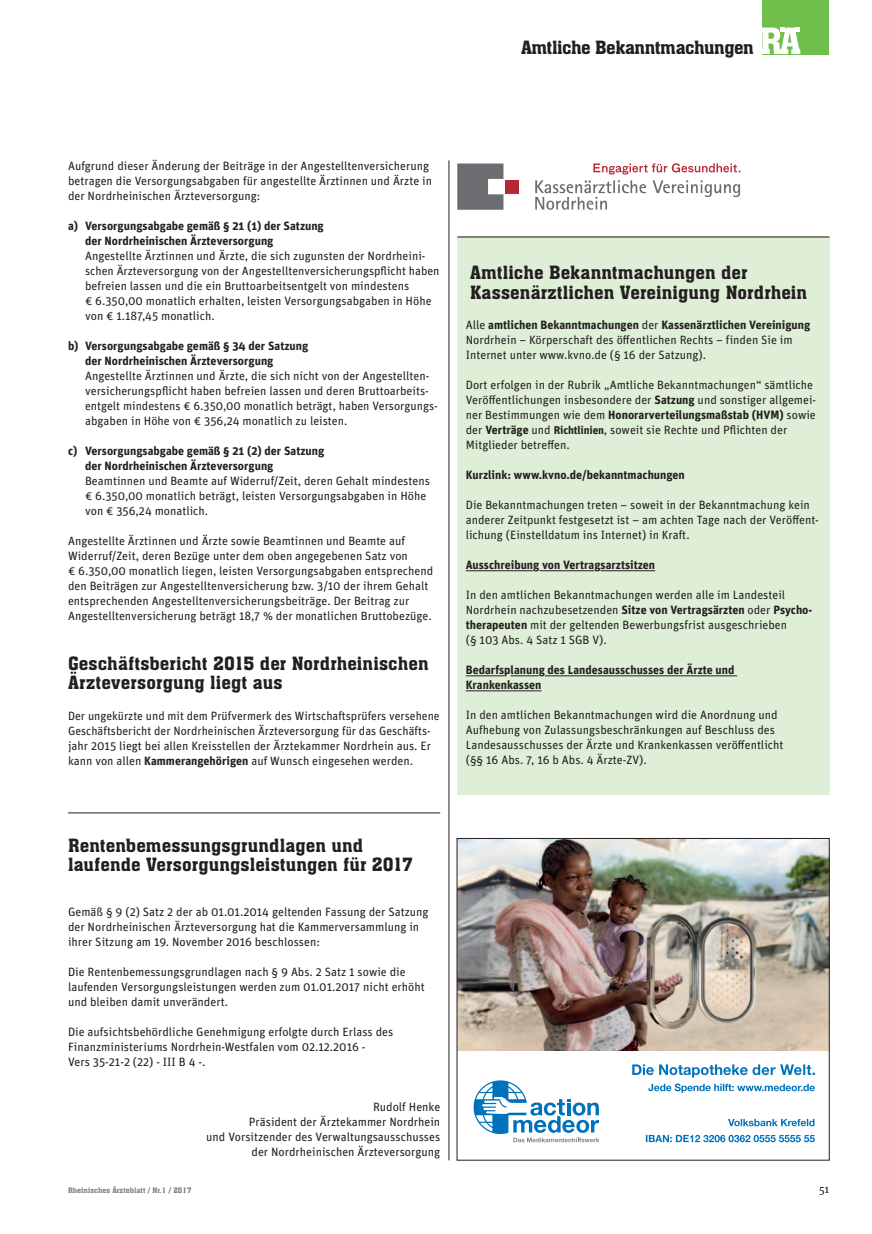
<style>
.page{position:relative;width:872px;height:1234px;background:#fff}
.page>*{position:absolute;margin:0;border:0;box-sizing:border-box;transform-origin:0 0}
.t1{font:18px/19.5px "Aachen BT";letter-spacing:.005em;color:#231f20}
.t2{font:18px "Aachen BT";letter-spacing:-.025em;color:#231f20}
.t3{font:12px/15px "Unit";color:#231f20}
.t4{font:700 12px/15px "Unit";color:#231f20}
.t5{font:12px "Meta Serif OT";color:#231f20}
.t6{font:7.5px "Aachen BT";color:#808285}
.s1{font-weight:700}
.s2{font-weight:700;font-size:11.25px}
</style>
<div class="page">
<div style="left:762px;top:0;width:67px;height:54px;background:#70bf4c"></div>
<svg style="left:762px;top:28px;width:38px;height:26px"></svg>
<hr style="left:449px;top:160px;width:1px;height:1000px;background:#231f20">
<div style="left:457px;top:236px;width:372px;height:558px;background:#dfeed6"></div>
<hr style="left:466px;top:570px;width:67px;height:1px;background:#231f20">
<hr style="left:539px;top:570px;width:55px;height:1px;background:#231f20">
<hr style="left:600px;top:570px;width:55px;height:1px;background:#231f20">
<hr style="left:466px;top:675px;width:38px;height:1px;background:#231f20">
<svg style="left:510px;top:675px;width:28px;height:1px"></svg>
<hr style="left:545px;top:675px;width:192px;height:1px;background:#231f20">
<hr style="left:466px;top:690px;width:75px;height:1px;background:#231f20">
<svg style="left:593px;top:163px;width:147px;height:11px"></svg>
<svg style="left:457px;top:163px;width:46px;height:47px;background:#7e7f82"></svg>
<div style="left:506px;top:180px;width:13px;height:13px;background:#b72837"></div>
<svg style="left:535px;top:180px;width:205px;height:30px"></svg>
<hr style="left:457px;top:237px;width:372px;height:1px;background:#231f20">
<hr style="left:68px;top:812px;width:372px;height:1px;background:#231f20">
<img style="left:459px;top:840px;width:368px;height:210px">
<svg style="left:646px;top:1134px;width:169px;height:7px"></svg>
<svg style="left:728px;top:1118px;width:86px;height:7px"></svg>
<svg style="left:648px;top:1083px;width:167px;height:9px"></svg>
<svg style="left:632px;top:1064px;width:183px;height:13px"></svg>
<svg style="left:473px;top:1080px;width:126px;height:61px"></svg>
<div style="left:457px;top:838px;width:372px;height:322px;border:1px solid #231f20"></div>
<h1 class="t2" style="left:521px;top:36px;width:234px">Amtliche Bekanntmachungen</h1>
<p class="t3" style="left:68px;top:158px;width:365px">Aufgrund dieser Änderung der Beiträge in der Angestelltenversicherung betragen die Versorgungsabgaben für angestellte Ärztinnen und Ärzte in der Nordrheinischen Ärzteversorgung:</p>
<p class="t4" style="left:85px;top:218px;width:240px;text-indent:-17px">a) Versorgungsabgabe gemäß § 21 (1) der Satzung der Nordrheinischen Ärzteversorgung</p>
<p class="t3" style="left:85px;top:248px;width:356px">Angestellte Ärztinnen und Ärzte, die sich zugunsten der Nordrheini&shy;schen Ärzteversorgung von der Angestelltenversicherungspflicht haben befreien lassen und die ein Bruttoarbeitsentgelt von mindestens<br>€ 6.350,00 monatlich erhalten, leisten Versorgungsabgaben in Höhe von € 1.187,45 monatlich.</p>
<p class="t4" style="left:85px;top:338px;width:225px;text-indent:-17px">b) Versorgungsabgabe gemäß § 34 der Satzung der Nordrheinischen Ärzteversorgung</p>
<p class="t3" style="left:85px;top:368px;width:353px">Angestellte Ärztinnen und Ärzte, die sich nicht von der Angestellten&shy;versicherungspflicht haben befreien lassen und deren Bruttoarbeits&shy;entgelt mindestens € 6.350,00 monatlich beträgt, haben Versorgungs&shy;abgaben in Höhe von € 356,24 monatlich zu leisten.</p>
<p class="t4" style="left:85px;top:443px;width:241px;text-indent:-17px">c) Versorgungsabgabe gemäß § 21 (2) der Satzung der Nordrheinischen Ärzteversorgung</p>
<p class="t3" style="left:85px;top:473px;width:346px">Beamtinnen und Beamte auf Widerruf/Zeit, deren Gehalt mindestens € 6.350,00 monatlich beträgt, leisten Versorgungsabgaben in Höhe von € 356,24 monatlich.</p>
<p class="t3" style="left:68px;top:533px;width:367px">Angestellte Ärztinnen und Ärzte sowie Beamtinnen und Beamte auf Widerruf/Zeit, deren Bezüge unter dem oben angegebenen Satz von<br>€ 6.350,00 monatlich liegen, leisten Versorgungsabgaben entsprechend den Beiträgen zur Angestelltenversicherung bzw. 3/10 der ihrem Gehalt entsprechenden Angestelltenversicherungsbeiträge. Der Beitrag zur Angestelltenversicherung beträgt 18,7 % der monatlichen Bruttobezüge.</p>
<h1 class="t1" style="left:68px;top:653px;width:362px">Geschäftsbericht 2015 der Nordrheinischen<br>Ärzteversorgung liegt aus</h1>
<p class="t3" style="left:68px;top:707px;width:373px">Der ungekürzte und mit dem Prüfvermerk des Wirtschaftsprüfers versehene Geschäftsbericht der Nordrheinischen Ärzteversorgung für das Geschäfts&shy;jahr 2015 liegt bei allen Kreisstellen der Ärztekammer Nordrhein aus. Er kann von allen <span class="s1">Kammerangehörigen</span> auf Wunsch eingesehen werden.</p>
<h1 class="t1" style="left:470px;top:263px;width:339px">Amtliche Bekanntmachungen der<br>Kassenärztlichen Vereinigung Nordrhein</h1>
<p class="t3" style="left:466px;top:317px;width:346px">Alle <span class="s1">amtlichen Bekanntmachungen</span> der <span class="s1">Kassenärztlichen Vereinigung<br></span>Nordrhein – Körperschaft des öffentlichen Rechts – finden Sie im<br>Internet unter www.kvno.de (§ 16 der Satzung).</p>
<p class="t3" style="left:466px;top:377px;width:352px">Dort erfolgen in der Rubrik „Amtliche Bekanntmachungen“ sämtliche Veröffentlichungen insbesondere der <span class="s1">Satzung</span> und sonstiger allgemei&shy;ner Bestimmungen wie dem <span class="s1">Honorarverteilungsmaßstab (HVM)</span> sowie der <span class="s1">Verträge</span> und <span class="s2">Richtlinien</span>, soweit sie Rechte und Pflichten der Mitglieder betreffen.</p>
<p class="t4" style="left:466px;top:467px;width:220px">Kurzlink: www.kvno.de/bekanntmachungen</p>
<p class="t3" style="left:466px;top:497px;width:354px">Die Bekanntmachungen treten – soweit in der Bekanntmachung kein anderer Zeitpunkt festgesetzt ist – am achten Tage nach der Veröffent&shy;lichung (Einstelldatum ins Internet) in Kraft.</p>
<p class="t4" style="left:466px;top:557px;width:191px">Ausschreibung von Vertragsarztsitzen</p>
<p class="t3" style="left:466px;top:587px;width:348px">In den amtlichen Bekanntmachungen werden alle im Landesteil Nordrhein nachzubesetzenden <span class="s1">Sitze von Vertragsärzten</span> oder <span class="s1">Psycho&shy;therapeuten</span> mit der geltenden Bewerbungsfrist ausgeschrieben<br>(§ 103 Abs. 4 Satz 1 SGB V).</p>
<p class="t4" style="left:466px;top:662px;width:270px">Bedarfsplanung des Landesausschusses der Ärzte und<br>Krankenkassen</p>
<p class="t3" style="left:466px;top:707px;width:319px">In den amtlichen Bekanntmachungen wird die Anordnung und Aufhebung von Zulassungsbeschränkungen auf Beschluss des Landesausschusses der Ärzte und Krankenkassen veröffentlicht (§§ 16 Abs. 7, 16 b Abs. 4 Ärzte-ZV).</p>
<h1 class="t1" style="left:68px;top:835px;width:346px">Rentenbemessungsgrundlagen und laufende Versorgungsleistungen für 2017</h1>
<p class="t3" style="left:68px;top:904px;width:362px">Gemäß § 9 (2) Satz 2 der ab 01.01.2014 geltenden Fassung der Satzung der Nordrheinischen Ärzteversorgung hat die Kammerversammlung in ihrer Sitzung am 19. November 2016 beschlossen:</p>
<p class="t3" style="left:68px;top:964px;width:358px">Die Rentenbemessungsgrundlagen nach § 9 Abs. 2 Satz 1 sowie die laufenden Versorgungsleistungen werden zum 01.01.2017 nicht erhöht und bleiben damit unverändert.</p>
<p class="t3" style="left:68px;top:1024px;width:327px">Die aufsichtsbehördliche Genehmigung erfolgte durch Erlass des<br>Finanzministeriums Nordrhein-Westfalen vom 02.12.2016 -<br>Vers 35-21-2 (22) - III B 4 -.</p>
<p class="t3" style="left:206px;top:1099px;width:235px;text-align:right">Rudolf Henke<br>Präsident der Ärztekammer Nordrhein<br>und Vorsitzender des Verwaltungsausschusses der Nordrheinischen Ärzteversorgung</p>
<p class="t6" style="left:68px;top:1185px;width:125px">Rheinisches Ärzteblatt / Nr.1 / 2017</p>
<p class="t5" style="left:819px;top:1181px;width:12px">51</p>
</div>
